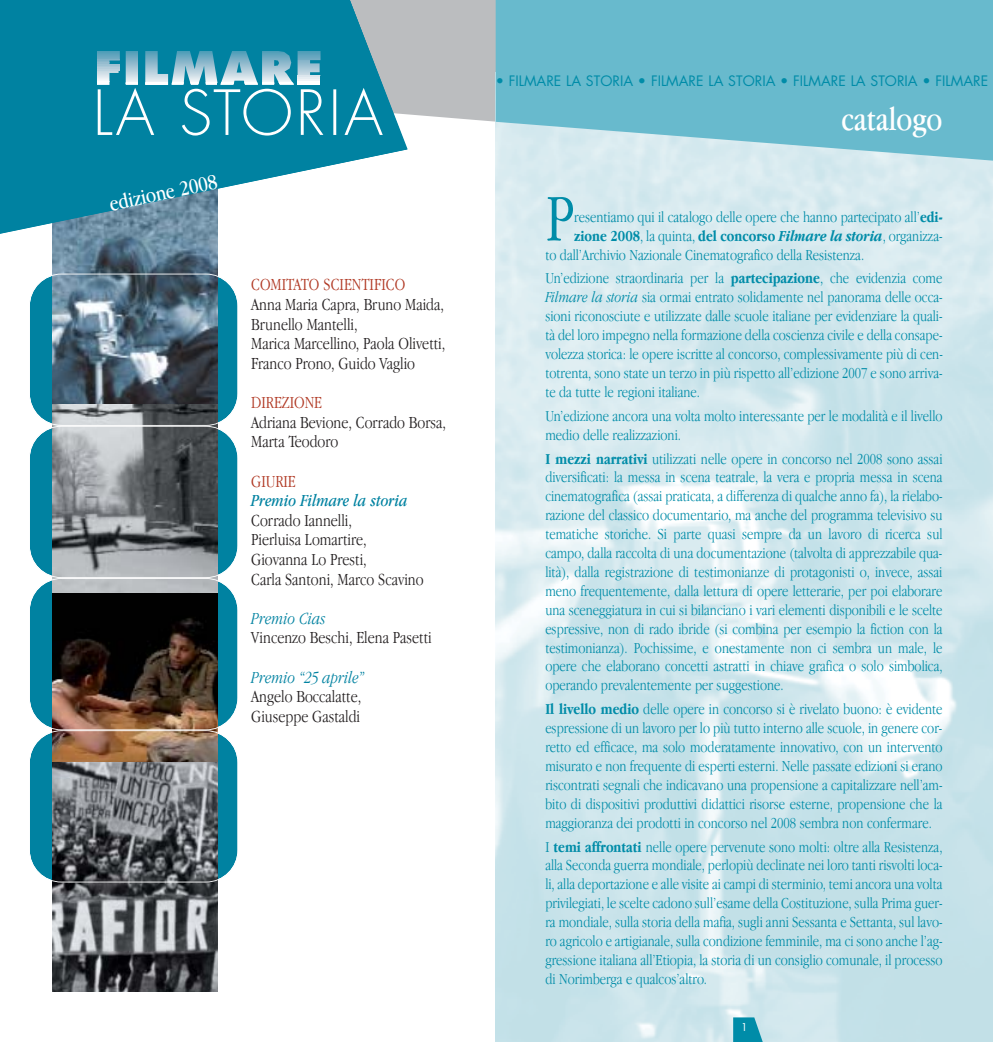
<style>
.page{position:relative;width:993px;height:1042px;background:#fff}
.page>*{position:absolute;margin:0;border:0;box-sizing:border-box;transform-origin:0 0}
.t1{font:300 69.3px "Apple Garamond";color:#008ca8}
.t2{font:34.12px "Apple Garamond";color:#fff}
.t3{font:21.88px "Apple Garamond";color:#fff}
.t4{font:300 17.5px/19.6px "Apple Garamond";color:#231f20}
.t5{font:300 17.5px "Apple Garamond";color:#b03823}
.t6{font:italic 300 17.5px "Apple Garamond";color:#0082a1}
.t7{font:italic 17.5px "Apple Garamond";color:#0082a1}
.t8{font:300 15.75px/18.9px "Apple Garamond";color:#008ca8;text-align:justify}
.t9{font:14px "Futura";color:#008ca8}
.t10{font:10.5px "Futura";color:#fff}
.s1{font-weight:700}
.s2{font-weight:700;font-style:italic}
.s3{font-style:italic}
</style>
<div class="page">
<svg style="left:407px;top:0;width:88px;height:150px;fill:#bbbdbf"></svg>
<div style="left:29px;top:731px;width:209px;height:151px;background:#0082a1;border-radius:32px"></div>
<div style="left:29px;top:426px;width:209px;height:151px;background:#0082a1;border-radius:32px"></div>
<div style="left:29px;top:578px;width:209px;height:152px;background:#0082a1;border-radius:32px"></div>
<div style="left:29px;top:274px;width:209px;height:151px;background:#0082a1;border-radius:32px"></div>
<img style="left:53px;top:254px;width:164px;height:150px">
<img style="left:53px;top:404px;width:164px;height:588px">
<div style="left:29px;top:274px;width:209px;height:152px;border:2px solid #fff;border-radius:32px"></div>
<div style="left:29px;top:426px;width:209px;height:152px;border:2px solid #fff;border-radius:32px"></div>
<div style="left:29px;top:578px;width:209px;height:152px;border:2px solid #fff;border-radius:32px"></div>
<div style="left:29px;top:730px;width:209px;height:152px;border:2px solid #fff;border-radius:32px"></div>
<svg style="left:1px;top:0;width:406px;height:254px;fill:#0082a1"></svg>
<hr style="left:333px;top:89px;width:3px;height:46px;background:#fff">
<svg style="left:344px;top:88px;width:38px;height:47px;background:#2c97b1"></svg>
<svg style="left:97px;top:51px;width:226px;height:85px;background:#429fb7"></svg>
<hr style="left:297px;top:77px;width:23px;height:2px;background:#e6edf2">
<hr style="left:297px;top:79px;width:23px;height:2px;background:#f1f4f7">
<hr style="left:297px;top:81px;width:23px;height:2px;background:#fff">
<hr style="left:297px;top:83px;width:23px;height:2px;background:#fff">
<svg style="left:733px;top:1017px;width:35px;height:25px"></svg>
<svg style="left:495px;top:0;width:496px;height:164px;background:#78c0d1"></svg>
<h3 class="t3" style="left:108px;top:196px;width:111px;rotate:-12deg">edizione 2008</h3>
<p class="t5" style="left:251px;top:278px;width:155px">COMITATO SCIENTIFICO</p>
<p class="t4" style="left:251px;top:296px;width:195px">Anna Maria Capra, Bruno Maida,<br>Brunello Mantelli,<br>Marica Marcellino, Paola Olivetti,<br>Franco Prono, Guido Vaglio</p>
<p class="t5" style="left:251px;top:396px;width:72px">DIREZIONE</p>
<p class="t4" style="left:251px;top:414px;width:196px">Adriana Bevione, Corrado Borsa,<br>Marta Teodoro</p>
<p class="t5" style="left:251px;top:474px;width:46px">GIURIE</p>
<p class="t7" style="left:251px;top:494px;width:157px">Premio Filmare la storia</p>
<p class="t4" style="left:251px;top:512px;width:174px">Corrado Iannelli,<br>Pierluisa Lomartire,<br>Giovanna Lo Presti,<br>Carla Santoni, Marco Scavino</p>
<p class="t6" style="left:251px;top:611px;width:76px">Premio Cias</p>
<p class="t4" style="left:251px;top:629px;width:182px">Vincenzo Beschi, Elena Pasetti</p>
<p class="t6" style="left:251px;top:670px;width:114px">Premio “25 aprile”</p>
<p class="t4" style="left:251px;top:688px;width:111px">Angelo Boccalatte,<br>Giuseppe Gastaldi</p>
<p class="t9" style="left:495px;top:74px;width:494px">• FILMARE LA STORIA • FILMARE LA STORIA • FILMARE LA STORIA • FILMARE</p>
<h2 class="t2" style="left:841px;top:106px;width:103px">catalogo</h2>
<h1 class="t1" style="left:545px;top:192px;width:31px">P</h1>
<p class="t8" style="left:574px;top:209px;width:369px">resentiamo qui il catalogo delle opere che hanno partecipato all’<span class="s1">edi-</span></p>
<p class="t8" style="left:574px;top:227px;width:369px"><span class="s1">zione 2008</span>, la quinta, <span class="s1">del concorso</span> <span class="s2">Filmare la storia</span>, organizza-</p>
<p class="t8" style="left:545px;top:246px;width:320px">to dall’Archivio Nazionale Cinematografico della Resistenza.</p>
<p class="t8" style="left:545px;top:270px;width:399px">Un’edizione straordinaria per la <span class="s1">partecipazione</span>, che evidenzia come <span class="s3">Filmare la storia</span> sia ormai entrato solidamente nel panorama delle occa&shy;sioni riconosciute e utilizzate dalle scuole italiane per evidenziare la quali&shy;tà del loro impegno nella formazione della coscienza civile e della consape&shy;volezza storica: le opere iscritte al concorso, complessivamente più di cen&shy;totrenta, sono state un terzo in più rispetto all’edizione 2007 e sono arriva&shy;te da tutte le regioni italiane.</p>
<p class="t8" style="left:545px;top:407px;width:398px">Un’edizione ancora una volta molto interessante per le modalità e il livello medio delle realizzazioni.</p>
<p class="t8" style="left:545px;top:450px;width:398px"><span class="s1">I mezzi narrativi</span> utilizzati nelle opere in concorso nel 2008 sono assai diversificati: la messa in scena teatrale, la vera e propria messa in scena cinematografica (assai praticata, a differenza di qualche anno fa), la rielabo&shy;razione del classico documentario, ma anche del programma televisivo su tematiche storiche. Si parte quasi sempre da un lavoro di ricerca sul campo, dalla raccolta di una documentazione (talvolta di apprezzabile qua&shy;lità), dalla registrazione di testimonianze di protagonisti o, invece, assai meno frequentemente, dalla lettura di opere letterarie, per poi elaborare una sceneggiatura in cui si bilanciano i vari elementi disponibili e le scelte espressive, non di rado ibride (si combina per esempio la fiction con la testimonianza). Pochissime, e onestamente non ci sembra un male, le opere che elaborano concetti astratti in chiave grafica o solo simbolica, operando prevalentemente per suggestione.</p>
<p class="t8" style="left:545px;top:701px;width:398px"><span class="s1">Il livello medio</span> delle opere in concorso si è rivelato buono: è evidente espressione di un lavoro per lo più tutto interno alle scuole, in genere cor&shy;retto ed efficace, ma solo moderatamente innovativo, con un intervento misurato e non frequente di esperti esterni. Nelle passate edizioni si erano riscontrati segnali che indicavano una propensione a capitalizzare nell’am&shy;bito di dispositivi produttivi didattici risorse esterne, propensione che la maggioranza dei prodotti in concorso nel 2008 sembra non confermare.</p>
<p class="t8" style="left:545px;top:838px;width:398px">I <span class="s1">temi affrontati</span> nelle opere pervenute sono molti: oltre alla Resistenza, alla Seconda guerra mondiale, perlopiù declinate nei loro tanti risvolti loca&shy;li, alla deportazione e alle visite ai campi di sterminio, temi ancora una volta privilegiati, le scelte cadono sull’esame della Costituzione, sulla Prima guer&shy;ra mondiale, sulla storia della mafia, sugli anni Sessanta e Settanta, sul lavo&shy;ro agricolo e artigianale, sulla condizione femminile, ma ci sono anche l’ag&shy;gressione italiana all’Etiopia, la storia di un consiglio comunale, il processo di Norimberga e qualcos’altro.</p>
<p class="t10" style="left:740px;top:1022px;width:8px">1</p>
</div>
